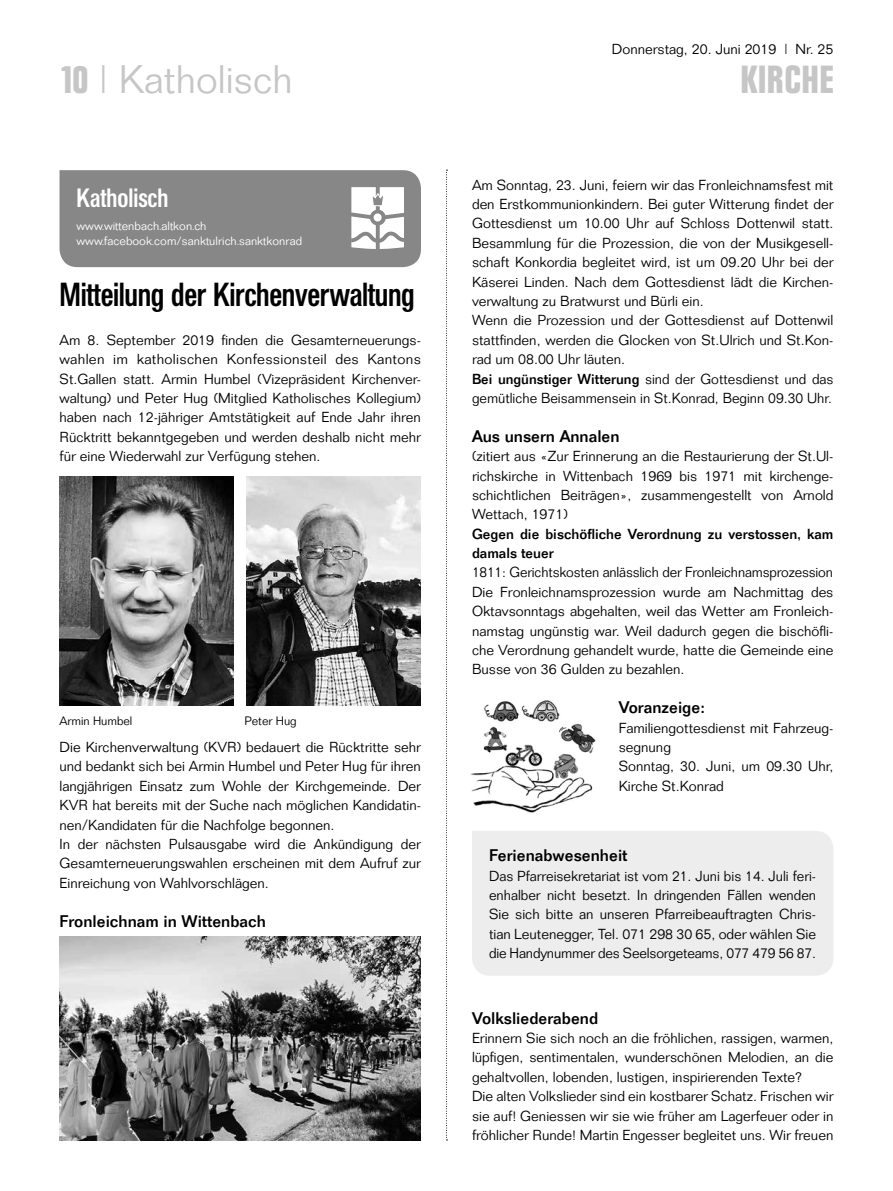
<style>
.page{position:relative;width:893px;height:1191px;background:#fff}
.page>*{position:absolute;margin:0;border:0;box-sizing:border-box;transform-origin:0 0}
.t1{font:300 39px "Folio";color:#c6c6c6}
.t2{font:700 39px "Folio Condensed BQ";letter-spacing:.02em;color:#c6c6c6}
.t3{font:500 33px "Folio Condensed BQ";letter-spacing:-.01em;color:#000}
.t4{font:500 26.25px "Folio Condensed BQ";color:#fff}
.t5{font:500 16.5px "Folio";color:#000}
.t6{font:300 14.25px/19.4px "Folio";color:#000;text-align:justify}
.t7{font:500 14.25px/19.4px "Folio";color:#000}
.t8{font:300 12px/15px "Folio BQ";color:#fff}
.t9{font:300 12px "Folio";color:#000}
.s1{font-family:"Folio Condensed BQ";font-weight:700}
.s2{font-weight:500}
</style>
<div class="page">
<svg style="left:60px;top:170px;width:361px;height:97px;background:#909090"></svg>
<img style="left:60px;top:476px;width:174px;height:230px">
<img style="left:247px;top:476px;width:174px;height:230px">
<img style="left:470px;top:700px;width:126px;height:113px">
<div style="left:472px;top:831px;width:361px;height:144px;background:#ededed"></div>
<img style="left:60px;top:936px;width:361px;height:204px">
<svg style="left:446px;top:170px;width:1px;height:970px"></svg>
<p class="t6" style="left:612px;top:39px;width:223px">Donnerstag, 20. Juni 2019 | Nr. 25</p>
<h1 class="t1" style="left:60px;top:56px;width:235px"><span class="s1">10</span> | Katholisch</h1>
<h1 class="t2" style="left:741px;top:58px;width:94px">KIRCHE</h1>
<h3 class="t4" style="left:77px;top:183px;width:93px">Katholisch</h3>
<p class="t8" style="left:77px;top:219px;width:227px">www.wittenbach.altkon.ch www.facebook.com/sanktulrich.sanktkonrad</p>
<h2 class="t3" style="left:60px;top:276px;width:357px">Mitteilung der Kirchenverwaltung</h2>
<p class="t6" style="left:60px;top:330px;width:363px">Am 8. September 2019 finden die Gesamterneuerungs&shy;wahlen im katholischen Konfessionsteil des Kantons St.Gallen statt. Armin Humbel (Vizepräsident Kirchenver&shy;waltung) und Peter Hug (Mitglied Katholisches Kollegium) haben nach 12-jähriger Amtstätigkeit auf Ende Jahr ihren Rücktritt bekanntgegeben und werden deshalb nicht mehr für eine Wiederwahl zur Verfügung stehen.</p>
<p class="t9" style="left:60px;top:714px;width:74px">Armin Humbel</p>
<p class="t9" style="left:244px;top:714px;width:54px">Peter Hug</p>
<p class="t6" style="left:60px;top:737px;width:363px;text-align:left">Die Kirchenverwaltung (KVR) bedauert die Rücktritte sehr und bedankt sich bei Armin Humbel und Peter Hug für ihren langjährigen Einsatz zum Wohle der Kirchgemeinde. Der KVR hat bereits mit der Suche nach möglichen Kandidatin&shy;nen/Kandidaten für die Nachfolge begonnen.<br>In der nächsten Pulsausgabe wird die Ankündigung der Gesamterneuerungswahlen erscheinen mit dem Aufruf zur Einreichung von Wahlvorschlägen.</p>
<p class="t5" style="left:60px;top:910px;width:208px">Fronleichnam in Wittenbach</p>
<p class="t6" style="left:472px;top:175px;width:363px;text-align:left">Am Sonntag, 23. Juni, feiern wir das Fronleichnamsfest mit den Erstkommunionkindern. Bei guter Witterung findet der Gottesdienst um 10.00 Uhr auf Schloss Dottenwil statt.<br>Besammlung für die Prozession, die von der Musikgesell&shy;schaft Konkordia begleitet wird, ist um 09.20 Uhr bei der Käserei Linden. Nach dem Gottesdienst lädt die Kirchen&shy;verwaltung zu Bratwurst und Bürli ein.<br>Wenn die Prozession und der Gottesdienst auf Dottenwil stattfinden, werden die Glocken von St.Ulrich und St.Kon&shy;rad um 08.00 Uhr läuten.<br><span class="s2">Bei ungünstiger Witterung</span> sind der Gottesdienst und das gemütliche Beisammensein in St.Konrad, Beginn 09.30 Uhr.</p>
<p class="t5" style="left:472px;top:426px;width:149px">Aus unsern Annalen</p>
<p class="t6" style="left:472px;top:446px;width:363px">(zitiert aus «Zur Erinnerung an die Restaurierung der St.Ul&shy;richskirche in Wittenbach 1969 bis 1971 mit kirchenge&shy;schichtlichen Beiträgen», zusammengestellt von Arnold Wettach, 1971)</p>
<p class="t7" style="left:472px;top:524px;width:363px">Gegen die bischöfliche Verordnung zu verstossen, kam damals teuer</p>
<p class="t6" style="left:472px;top:563px;width:363px">1811: Gerichtskosten anlässlich der Fronleichnamsprozession Die Fronleichnamsprozession wurde am Nachmittag des Oktavsonntags abgehalten, weil das Wetter am Fronleich&shy;namstag ungünstig war. Weil dadurch gegen die bischöfli&shy;che Verordnung gehandelt wurde, hatte die Gemeinde eine Busse von 36 Gulden zu bezahlen.</p>
<p class="t5" style="left:619px;top:697px;width:88px">Voranzeige:</p>
<p class="t6" style="left:619px;top:718px;width:216px;text-align:left">Familiengottesdienst mit Fahrzeug&shy;segnung<br>Sonntag, 30. Juni, um 09.30 Uhr,<br>Kirche St.Konrad</p>
<p class="t5" style="left:489px;top:845px;width:140px">Ferienabwesenheit</p>
<p class="t6" style="left:489px;top:866px;width:329px">Das Pfarreisekretariat ist vom 21. Juni bis 14. Juli feri&shy;enhalber nicht besetzt. In dringenden Fällen wenden Sie sich bitte an unseren Pfarreibeauftragten Chris&shy;tian Leutenegger, Tel. 071 298 30 65, oder wählen Sie die Handynummer des Seelsorgeteams, 077 479 56 87.</p>
<p class="t5" style="left:472px;top:1007px;width:128px">Volksliederabend</p>
<p class="t6" style="left:472px;top:1028px;width:363px;text-align:left">Erinnern Sie sich noch an die fröhlichen, rassigen, warmen, lüpfigen, sentimentalen, wunderschönen Melodien, an die gehaltvollen, lobenden, lustigen, inspirierenden Texte?<br>Die alten Volkslieder sind ein kostbarer Schatz. Frischen wir sie auf! Geniessen wir sie wie früher am Lagerfeuer oder in fröhlicher Runde! Martin Engesser begleitet uns. Wir freuen</p>
</div>
